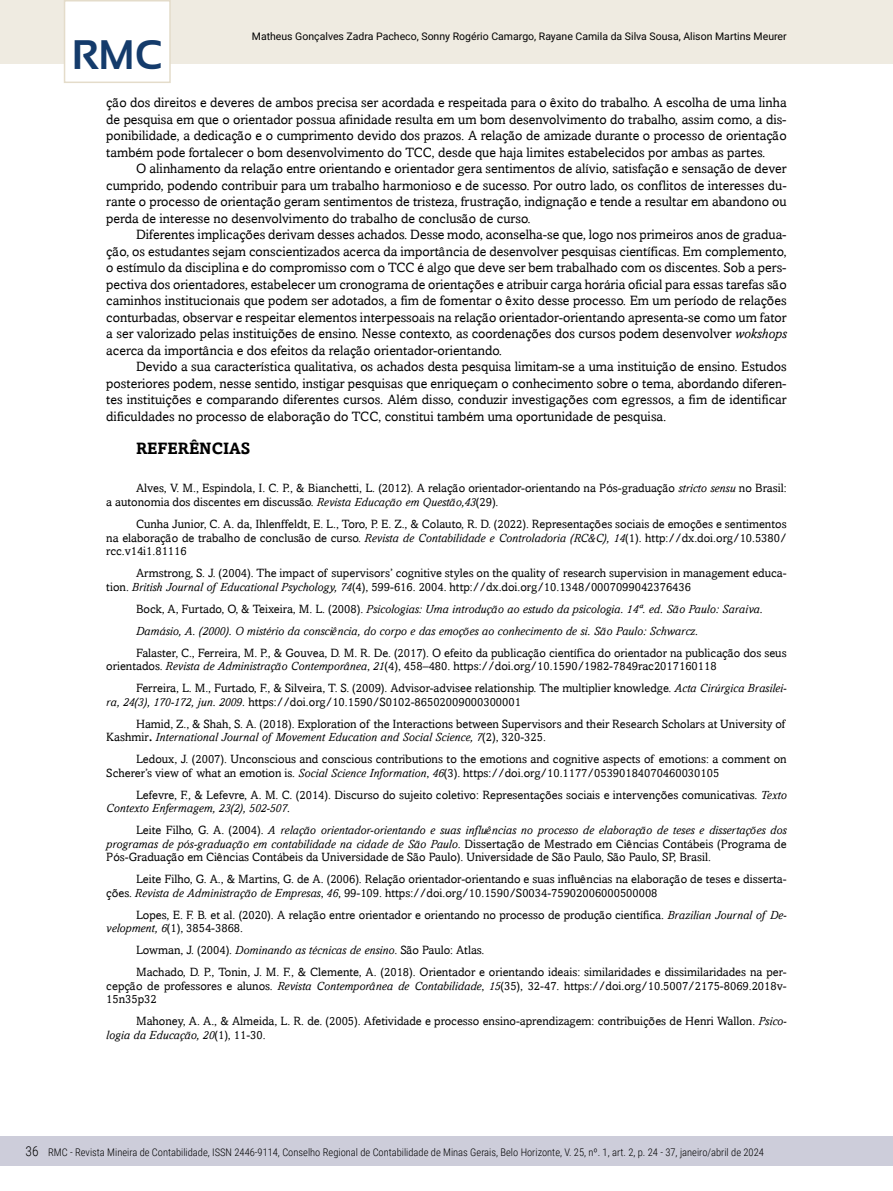
<style>
.page{position:relative;width:893px;height:1191px;background:#fff}
.page>*{position:absolute;margin:0;border:0;box-sizing:border-box;transform-origin:0 0}
.t1{font:700 41.25px "Sansation";color:#143b6b}
.t2{font:700 16.5px "Amasis";color:#000}
.t3{font:13.5px/16.5px "Amasis";color:#000;text-align:justify}
.t4{font:300 13.5px "Roboto Condensed";color:#000}
.t5{font:12px/13.5px "Amasis";color:#000}
.t6{font:italic 12px/22px "Amasis";color:#000}
.t7{font:300 10.5px "Roboto Condensed";color:#000}
.t8{font:10.5px "Roboto";color:#000}
.s1{font-style:italic}
.s2{font-style:normal}
.s3{font-weight:700}
.s4{font-size:13.5px}
</style>
<div class="page">
<div style="left:0;top:0;width:893px;height:64px;background:#efebe1"></div>
<div style="left:64px;top:0;width:107px;height:83px;background:#fff;border:2px solid #e4dcca"></div>
<div style="left:0;top:1135px;width:893px;height:30px;background:#cdcdda"></div>
<h1 class="t1" style="left:72px;top:32px;width:92px">RMC</h1>
<p class="t8" style="left:252px;top:29px;width:536px">Matheus Gonçalves Zadra Pacheco, Sonny Rogério Camargo, Rayane Camila da Silva Sousa, Alison Martins Meurer</p>
<p class="t3" style="left:106px;top:94px;width:682px">ção dos direitos e deveres de ambos precisa ser acordada e respeitada para o êxito do trabalho. A escolha de uma linha de pesquisa em que o orientador possua afinidade resulta em um bom desenvolvimento do trabalho, assim como, a dis&shy;ponibilidade, a dedicação e o cumprimento devido dos prazos. A relação de amizade durante o processo de orientação também pode fortalecer o bom desenvolvimento do TCC, desde que haja limites estabelecidos por ambas as partes.</p>
<p class="t3" style="left:106px;top:160px;width:682px;text-indent:30px">O alinhamento da relação entre orientando e orientador gera sentimentos de alívio, satisfação e sensação de dever cumprido, podendo contribuir para um trabalho harmonioso e de sucesso. Por outro lado, os conflitos de interesses du&shy;rante o processo de orientação geram sentimentos de tristeza, frustração, indignação e tende a resultar em abandono ou perda de interesse no desenvolvimento do trabalho de conclusão de curso.</p>
<p class="t3" style="left:106px;top:226px;width:682px;text-indent:30px">Diferentes implicações derivam desses achados. Desse modo, aconselha-se que, logo nos primeiros anos de gradua&shy;ção, os estudantes sejam conscientizados acerca da importância de desenvolver pesquisas científicas. Em complemento, o estímulo da disciplina e do compromisso com o TCC é algo que deve ser bem trabalhado com os discentes. Sob a pers&shy;pectiva dos orientadores, estabelecer um cronograma de orientações e atribuir carga horária oficial para essas tarefas são caminhos institucionais que podem ser adotados, a fim de fomentar o êxito desse processo. Em um período de relações conturbadas, observar e respeitar elementos interpessoais na relação orientador-orientando apresenta-se como um fator a ser valorizado pelas instituições de ensino. Nesse contexto, as coordenações dos cursos podem desenvolver <span class="s1">wokshops </span>acerca da importância e dos efeitos da relação orientador-orientando.</p>
<p class="t3" style="left:106px;top:358px;width:682px;text-indent:30px">Devido a sua característica qualitativa, os achados desta pesquisa limitam-se a uma instituição de ensino. Estudos posteriores podem, nesse sentido, instigar pesquisas que enriqueçam o conhecimento sobre o tema, abordando diferen&shy;tes instituições e comparando diferentes cursos. Além disso, conduzir investigações com egressos, a fim de identificar dificuldades no processo de elaboração do TCC, constitui também uma oportunidade de pesquisa.</p>
<h2 class="t2" style="left:136px;top:438px;width:116px">REFERÊNCIAS</h2>
<p class="t5" style="left:106px;top:481px;width:682px;text-indent:30px">Alves, V. M., Espindola, I. C. P., &amp; Bianchetti, L. (2012). A relação orientador-orientando na Pós-graduação <span class="s1">stricto sensu</span> no Brasil: a autonomia dos discentes em discussão. <span class="s1">Revista Educação em Questão,43</span>(29).</p>
<p class="t5" style="left:106px;top:517px;width:682px;text-align:justify;text-indent:30px">Cunha Junior, C. A. da, Ihlenffeldt, E. L., Toro, P. E. Z., &amp; Colauto, R. D. (2022). Representações sociais de emoções e sentimentos na elaboração de trabalho de conclusão de curso. <span class="s1">Revista de Contabilidade e Controladoria (RC&amp;C), 14</span>(1). http://dx.doi.org/10.5380/ rcc.v14i1.81116</p>
<p class="t5" style="left:106px;top:566px;width:682px;text-indent:30px">Armstrong, S. J. (2004). The impact of supervisors’ cognitive styles on the quality of research supervision in management educa&shy;tion. <span class="s1">British Journal of Educational Psychology, 74</span>(4), 599-616. 2004. http://dx.doi.org/10.1348/0007099042376436</p>
<p class="t6" style="left:136px;top:597px;width:628px"><span class="s2">Bock, A, Furtado, O, &amp; Teixeira, M. L. (2008).</span> Psicologias: Uma introdução ao estudo da psicologia. 14ª. ed. São Paulo: Saraiva.<br>Damásio, A. (2000). O mistério da consciência, do corpo e das emoções ao conhecimento de si. São Paulo: Schwarcz.</p>
<p class="t5" style="left:106px;top:645px;width:682px;text-indent:30px">Falaster, C., Ferreira, M. P., &amp; Gouvea, D. M. R. De. (2017). O efeito da publicação científica do orientador na publicação dos seus orientados. <span class="s1">Revista de Administração Contemporânea</span>, <span class="s1">21</span>(4), 458–480. https://doi.org/10.1590/1982-7849rac2017160118</p>
<p class="t5" style="left:106px;top:681px;width:682px;text-indent:30px">Ferreira, L. M., Furtado, F., &amp; Silveira, T. S. (2009). Advisor-advisee relationship. The multiplier knowledge. <span class="s1">Acta Cirúrgica Brasilei&shy;ra, 24(3), 170-172, jun. 2009.</span> https://doi.org/10.1590/S0102-86502009000300001</p>
<p class="t5" style="left:106px;top:716px;width:680px;text-indent:30px">Hamid, Z., &amp; Shah, S. A. (2018). Exploration of the Interactions between Supervisors and their Research Scholars at University of<br>Kashmir<span class="s3">.</span> <span class="s1">International Journal of Movement Education and Social Science, 7</span>(2), 320-325.</p>
<p class="t5" style="left:106px;top:752px;width:682px;text-indent:30px">Ledoux, J. (2007). Unconscious and conscious contributions to the emotions and cognitive aspects of emotions: a comment on<br>Scherer’s view of what an emotion is. <span class="s1">Social Science Information</span>, <span class="s1">46</span>(3). https://doi.org/10.1177/05390184070460030105</p>
<p class="t5" style="left:106px;top:787px;width:682px;text-indent:30px">Lefevre, F., &amp; Lefevre, A. M. C. (2014). Discurso do sujeito coletivo: Representações sociais e intervenções comunicativas. <span class="s1">Texto<br>Contexto Enfermagem, 23(2), 502-507.</span></p>
<p class="t5" style="left:106px;top:823px;width:682px;text-align:justify;text-indent:30px">Leite Filho, G. A. (2004). <span class="s1">A relação orientador-orientando e suas influências no processo de elaboração de teses e dissertações dos programas de pós-graduação em contabilidade na cidade de São Paulo</span>. Dissertação de Mestrado em Ciências Contábeis (Programa de Pós-Graduação em Ciências Contábeis da Universidade de São Paulo). Universidade de São Paulo, São Paulo, SP, Brasil.</p>
<p class="t5" style="left:106px;top:872px;width:682px;text-indent:30px">Leite Filho, G. A., &amp; Martins, G. de A. (2006). Relação orientador-orientando e suas influências na elaboração de teses e disserta&shy;ções. <span class="s1">Revista de Administração de Empresas</span>, <span class="s1">46</span>, 99-109. https://doi.org/10.1590/S0034-75902006000500008</p>
<p class="t5" style="left:106px;top:907px;width:682px;text-indent:30px">Lopes, E. F. B. et al. (2020). A relação entre orientador e orientando no processo de produção científica. <span class="s1">Brazilian Journal of De&shy;velopment, 6</span>(1), 3854-3868.</p>
<p class="t5" style="left:136px;top:939px;width:652px;line-height:22px">Lowman, J. (2004). <span class="s1">Dominando as técnicas de ensino</span>. São Paulo: Atlas.<br>Machado, D. P., Tonin, J. M. F., &amp; Clemente, A. (2018). Orientador e orientando ideais: similaridades e dissimilaridades na per-</p>
<p class="t5" style="left:106px;top:978px;width:682px">cepção de professores e alunos. <span class="s1">Revista Contemporânea de Contabilidade</span>, <span class="s1">15</span>(35), 32-47. https://doi.org/10.5007/2175-8069.2018v-<br>15n35p32</p>
<p class="t5" style="left:106px;top:1014px;width:682px;text-indent:30px">Mahoney, A. A., &amp; Almeida, L. R. de. (2005). Afetividade e processo ensino-aprendizagem: contribuições de Henri Wallon. <span class="s1">Psico&shy;logia da Educação, 20</span>(1), 11-30.</p>
<p class="t4" style="left:26px;top:1140px;width:15px">36</p>
<p class="t7" style="left:26px;top:1145px;width:740px"><span class="s4">36</span> RMC - Revista Mineira de Contabilidade, ISSN 2446-9114, Conselho Regional de Contabilidade de Minas Gerais, Belo Horizonte, V. 25, nº. 1, art. 2, p. 24 - 37, janeiro/abril de 2024</p>
</div>
